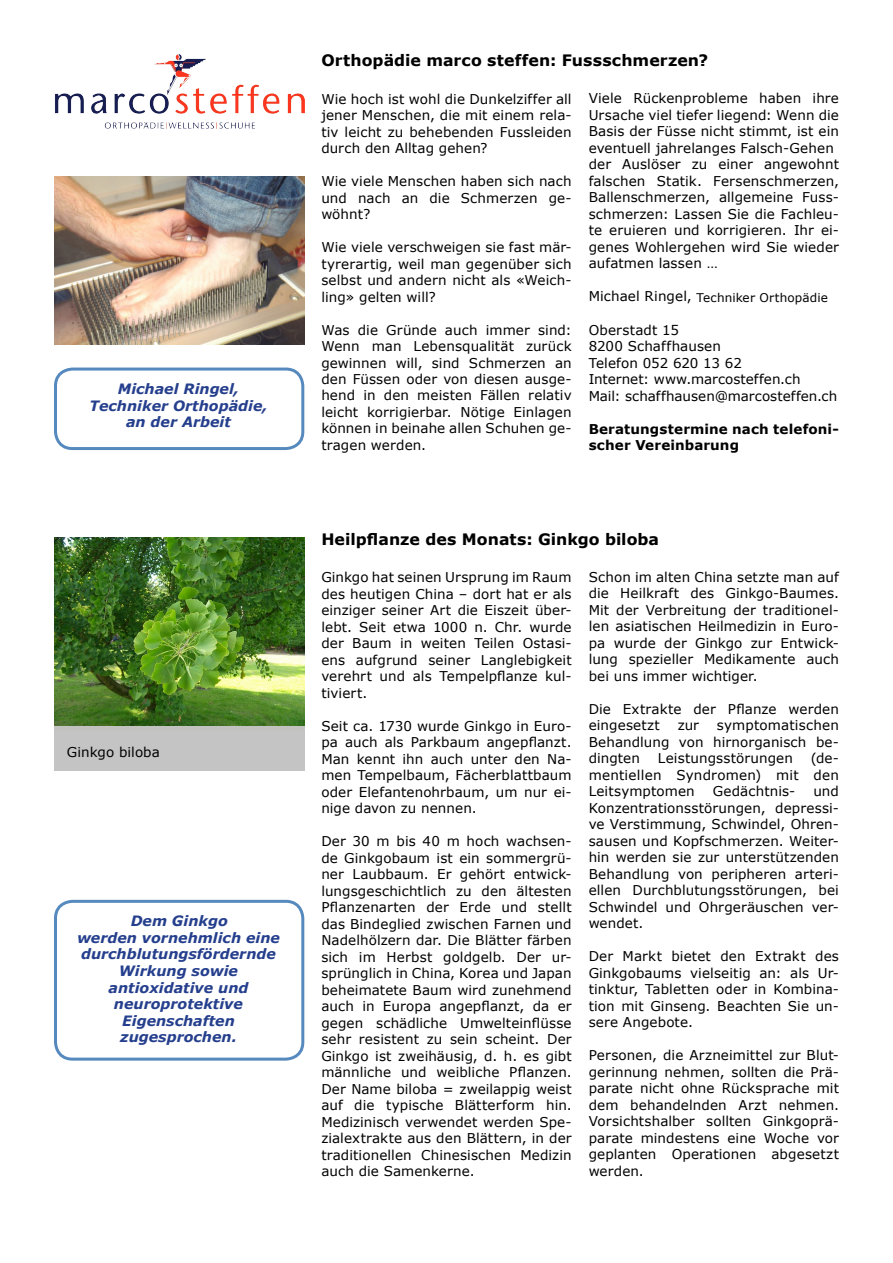
<style>
.page{position:relative;width:893px;height:1263px;background:#fff}
.page>*{position:absolute;margin:0;border:0;box-sizing:border-box;transform-origin:0 0}
.t1{font:700 15.75px "Verdana";color:#000}
.t2{font:italic 700 14.25px/16.5px "Verdana";color:#253f8d;text-align:center}
.t3{font:13.5px/16.5px "Verdana";letter-spacing:.005em;color:#000;text-align:justify}
.t4{font:700 13.5px/16.5px "Verdana";letter-spacing:.01em;color:#000}
.t5{font:12px "Verdana";letter-spacing:.01em;color:#000}
.s1{font-size:13.5px}
</style>
<div class="page">
<div style="left:54px;top:368px;width:250px;height:82px;border:3px solid #5689be;border-radius:17px"></div>
<div style="left:54px;top:900px;width:250px;height:161px;border:3px solid #5689be;border-radius:17px"></div>
<div style="left:54px;top:538px;width:250px;height:226px;background:linear-gradient(to right,#c2c2c0,#c2c2c0)"></div>
<img style="left:55px;top:538px;width:249px;height:187px">
<div style="left:54px;top:731px;width:251px;height:39px;background:#c4c4c4"></div>
<img style="left:54px;top:176px;width:250px;height:168px">
<img style="left:55px;top:54px;width:249px;height:74px">
<p class="t2" style="left:89px;top:380px;width:180px">Michael Ringel,<br>Techniker Orthopädie, an der Arbeit</p>
<p class="t3" style="left:67px;top:744px;width:94px">Ginkgo biloba</p>
<p class="t2" style="left:77px;top:913px;width:204px">Dem Ginkgo<br>werden vornehmlich eine durchblutungsfördernde<br>Wirkung sowie antioxidative und neuroprotektive<br>Eigenschaften zugesprochen.</p>
<p class="t1" style="left:321px;top:49px;width:388px">Orthopädie marco steffen: Fussschmerzen?</p>
<p class="t3" style="left:321px;top:90px;width:252px">Wie hoch ist wohl die Dunkelziffer all jener Menschen, die mit einem rela&shy;tiv leicht zu behebenden Fussleiden durch den Alltag gehen?</p>
<p class="t3" style="left:321px;top:173px;width:252px">Wie viele Menschen haben sich nach und nach an die Schmerzen ge&shy;wöhnt?</p>
<p class="t3" style="left:321px;top:239px;width:252px">Wie viele verschweigen sie fast mär&shy;tyrerartig, weil man gegenüber sich selbst und andern nicht als «Weich&shy;ling» gelten will?</p>
<p class="t3" style="left:321px;top:321px;width:252px">Was die Gründe auch immer sind:<br>Wenn man Lebensqualität zurück gewinnen will, sind Schmerzen an den Füssen oder von diesen ausge&shy;hend in den meisten Fällen relativ leicht korrigierbar. Nötige Einlagen können in beinahe allen Schuhen ge&shy;tragen werden.</p>
<p class="t3" style="left:589px;top:90px;width:252px;text-align:left">Viele Rückenprobleme haben ihre Ursache viel tiefer liegend: Wenn die Basis der Füsse nicht stimmt, ist ein eventuell jahrelanges Falsch-Gehen der Auslöser zu einer angewohnt falschen Statik. Fersenschmerzen, Ballenschmerzen, allgemeine Fuss&shy;schmerzen: Lassen Sie die Fachleu&shy;te eruieren und korrigieren. Ihr ei&shy;genes Wohlergehen wird Sie wieder aufatmen lassen …</p>
<p class="t5" style="left:589px;top:289px;width:241px"><span class="s1">Michael Ringel,</span> Techniker Orthopädie</p>
<p class="t3" style="left:589px;top:321px;width:250px;text-align:left">Oberstadt 15<br>8200 Schaffhausen<br>Telefon 052 620 13 62<br>Internet: www.marcosteffen.ch<br>Mail: schaffhausen@marcosteffen.ch</p>
<p class="t4" style="left:589px;top:420px;width:252px">Beratungstermine nach telefoni&shy;scher Vereinbarung</p>
<p class="t1" style="left:321px;top:528px;width:339px">Heilpflanze des Monats: Ginkgo biloba</p>
<p class="t3" style="left:321px;top:569px;width:252px">Ginkgo hat seinen Ursprung im Raum des heutigen China – dort hat er als einziger seiner Art die Eiszeit über&shy;lebt. Seit etwa 1000 n. Chr. wurde der Baum in weiten Teilen Ostasi&shy;ens aufgrund seiner Langlebigkeit verehrt und als Tempelpflanze kul&shy;tiviert.</p>
<p class="t3" style="left:321px;top:717px;width:252px">Seit ca. 1730 wurde Ginkgo in Euro&shy;pa auch als Parkbaum angepflanzt.<br>Man kennt ihn auch unter den Na&shy;men Tempelbaum, Fächerblattbaum oder Elefantenohrbaum, um nur ei&shy;nige davon zu nennen.</p>
<p class="t3" style="left:321px;top:833px;width:252px">Der 30 m bis 40 m hoch wachsen&shy;de Ginkgobaum ist ein sommergrü&shy;ner Laubbaum. Er gehört entwick&shy;lungsgeschichtlich zu den ältesten Pflanzenarten der Erde und stellt das Bindeglied zwischen Farnen und Nadelhölzern dar. Die Blätter färben sich im Herbst goldgelb. Der ur&shy;sprünglich in China, Korea und Japan beheimatete Baum wird zunehmend auch in Europa angepflanzt, da er gegen schädliche Umwelteinflüsse sehr resistent zu sein scheint. Der Ginkgo ist zweihäusig, d. h. es gibt männliche und weibliche Pflanzen.<br>Der Name biloba = zweilappig weist auf die typische Blätterform hin.<br>Medizinisch verwendet werden Spe&shy;zialextrakte aus den Blättern, in der traditionellen Chinesischen Medizin auch die Samenkerne.</p>
<p class="t3" style="left:589px;top:569px;width:252px">Schon im alten China setzte man auf die Heilkraft des Ginkgo-Baumes.<br>Mit der Verbreitung der traditionel&shy;len asiatischen Heilmedizin in Euro&shy;pa wurde der Ginkgo zur Entwick&shy;lung spezieller Medikamente auch bei uns immer wichtiger.</p>
<p class="t3" style="left:589px;top:701px;width:252px">Die Extrakte der Pflanze werden eingesetzt</p>
<p class="t3" style="left:589px;top:717px;width:252px;text-indent:128px">symptomatischen Behandlung von hirnorganisch be&shy;dingten</p>
<p class="t3" style="left:678px;top:717px;width:23px">zur</p>
<p class="t3" style="left:589px;top:750px;width:252px;text-indent:222px">(de&shy;mentiellen Syndromen) mit den Leitsymptomen</p>
<p class="t3" style="left:658px;top:750px;width:137px">Leistungsstörungen</p>
<p class="t3" style="left:589px;top:783px;width:252px;text-indent:225px">und Konzentrationsstörungen, depressi&shy;ve Verstimmung, Schwindel, Ohren&shy;sausen und Kopfschmerzen. Weiter&shy;hin werden sie zur unterstützenden Behandlung von peripheren arteri&shy;ellen Durchblutungsstörungen, bei Schwindel und Ohrgeräuschen ver&shy;wendet.</p>
<p class="t3" style="left:589px;top:948px;width:252px">Der Markt bietet den Extrakt des Ginkgobaums vielseitig an: als Ur&shy;tinktur, Tabletten oder in Kombina&shy;tion mit Ginseng. Beachten Sie un&shy;sere Angebote.</p>
<p class="t3" style="left:589px;top:1047px;width:252px">Personen, die Arzneimittel zur Blut&shy;gerinnung nehmen, sollten die Prä&shy;parate nicht ohne Rücksprache mit dem behandelnden Arzt nehmen.<br>Vorsichtshalber sollten Ginkgoprä&shy;parate mindestens eine Woche vor geplanten Operationen abgesetzt werden.</p>
<p class="t3" style="left:713px;top:783px;width:84px">Gedächtnis-</p>
</div>
